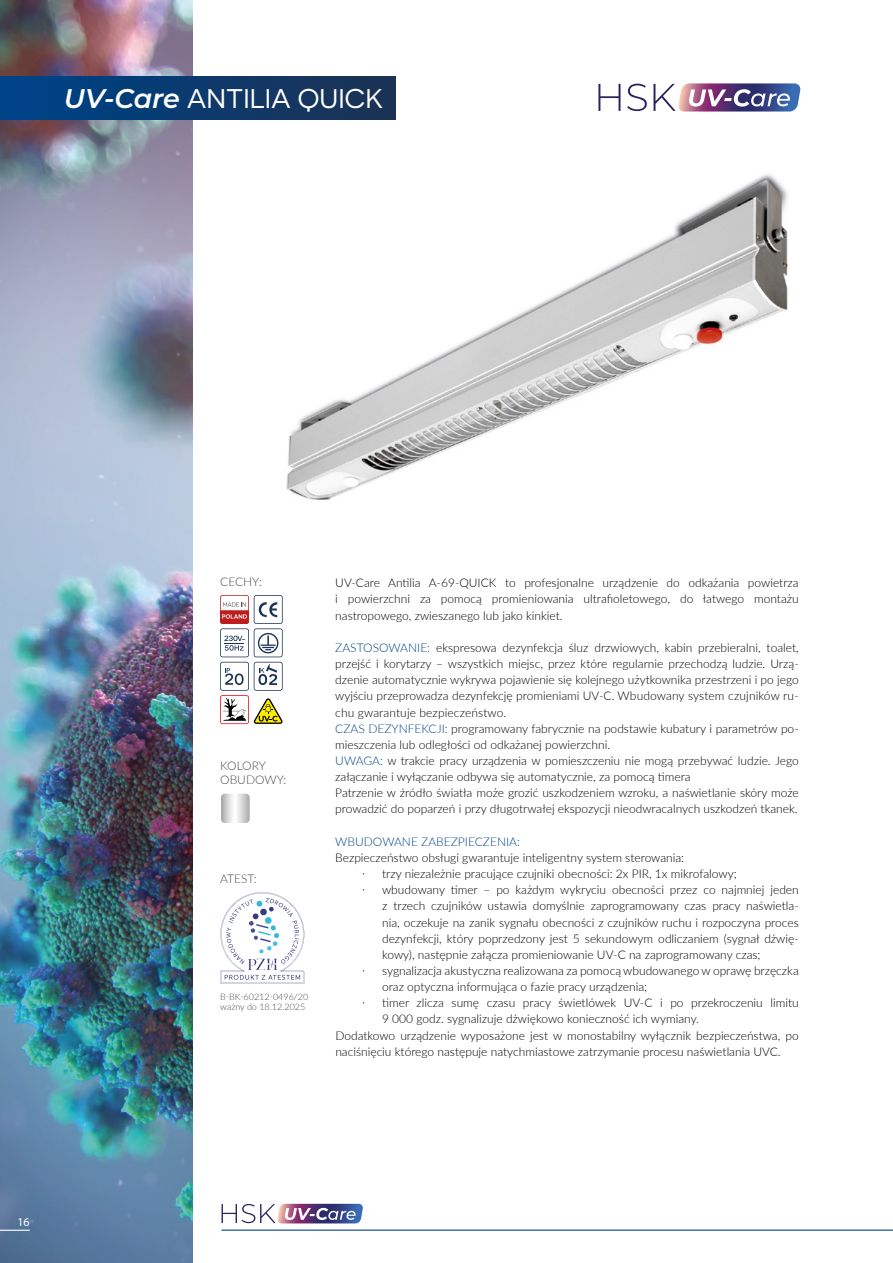
<style>
.page{position:relative;width:893px;height:1263px;background:#fff}
.page>*{position:absolute;margin:0;border:0;box-sizing:border-box;transform-origin:0 0}
.t1{font:27px "Novecentosanswide";color:#fff}
.t2{font:300 12px/16.2px "Lato";color:#000}
.t3{font:300 12px/14.4px "Lato";color:#4a4a49}
.t4{font:300 12px "Lato";color:#048}
.t5{font:12px "Myriad Pro";color:#fff}
.t6{font:300 9px/10.8px "Lato";color:#4a4a49}
.s1{font-family:"Montserrat";font-weight:600;font-style:italic}
.s2{color:#048}
</style>
<div class="page">
<svg style="left:222px;top:1204px;width:141px;height:19px"></svg>
<hr style="left:221px;top:1229px;width:672px;height:2px;background:#048">
<svg style="left:221px;top:794px;width:29px;height:29px"></svg>
<svg style="left:220px;top:595px;width:63px;height:129px"></svg>
<img style="left:0;top:0;width:193px;height:1263px">
<img style="left:243px;top:108px;width:545px;height:392px">
<div style="left:0;top:77px;width:395px;height:42px;background:linear-gradient(to right,#004489,#1c3152)"></div>
<svg style="left:598px;top:84px;width:22px;height:27px"></svg>
<svg style="left:627px;top:84px;width:20px;height:27px"></svg>
<svg style="left:653px;top:83px;width:148px;height:29px"></svg>
<svg style="left:220px;top:892px;width:84px;height:91px"></svg>
<hr style="left:0;top:1230px;width:30px;height:1px;background:#fff">
<h1 class="t1" style="left:64px;top:83px;width:321px"><span class="s1">UV-Care</span> ANTILIA QUICK</h1>
<p class="t5" style="left:17px;top:1214px;width:14px">16</p>
<p class="t3" style="left:220px;top:574px;width:43px">CECHY:</p>
<p class="t2" style="left:335px;top:574px;width:465px;text-align:justify">UV-Care Antilia A-69-QUICK to profesjonalne urządzenie do odkażania powietrza i powierzchni za pomocą promieniowania ultrafioletowego, do łatwego montażu nastropowego, zwieszanego lub jako kinkiet.</p>
<p class="t2" style="left:335px;top:639px;width:465px"><span class="s2">ZASTOSOWANIE:</span> ekspresowa dezynfekcja śluz drzwiowych, kabin przebieralni, toalet, przejść i korytarzy – wszystkich miejsc, przez które regularnie przechodzą ludzie. Urzą&shy;dzenie automatycznie wykrywa pojawienie się kolejnego użytkownika przestrzeni i po jego wyjściu przeprowadza dezynfekcję promieniami UV-C. Wbudowany system czujników ru&shy;chu gwarantuje bezpieczeństwo.<br><span class="s2">CZAS DEZYNFEKCJI:</span> programowany fabrycznie na podstawie kubatury i parametrów po&shy;mieszczenia lub odległości od odkażanej powierzchni.<br><span class="s2">UWAGA:</span> w trakcie pracy urządzenia w pomieszczeniu nie mogą przebywać ludzie. Jego załączanie i wyłączanie odbywa się automatycznie, za pomocą timera<br>Patrzenie w źródło światła może grozić uszkodzeniem wzroku, a naświetlanie skóry może prowadzić do poparzeń i przy długotrwałej ekspozycji nieodwracalnych uszkodzeń tkanek.</p>
<p class="t4" style="left:335px;top:833px;width:186px">WBUDOWANE ZABEZPIECZENIA:</p>
<p class="t2" style="left:362px;top:849px;width:324px;text-indent:-27px">Bezpieczeństwo obsługi gwarantuje inteligentny system sterowania:<br>Ҋ</p>
<p class="t3" style="left:220px;top:758px;width:68px">KOLORY<br>OBUDOWY:</p>
<p class="t2" style="left:382px;top:865px;width:356px">trzy niezależnie pracujące czujniki obecności: 2x PIR, 1x mikrofalowy;</p>
<p class="t3" style="left:220px;top:871px;width:38px">ATEST:</p>
<p class="t6" style="left:220px;top:991px;width:89px">B-BK-60212-0496/20 ważny do 18.12.2025</p>
<p class="t2" style="left:362px;top:881px;width:5px">Ҋ</p>
<p class="t2" style="left:382px;top:881px;width:418px;text-align:justify">wbudowany timer – po każdym wykryciu obecności przez co najmniej jeden z trzech czujników ustawia domyślnie zaprogramowany czas pracy naświetla&shy;nia, oczekuje na zanik sygnału obecności z czujników ruchu i rozpoczyna proces dezynfekcji, który poprzedzony jest 5 sekundowym odliczaniem (sygnał dźwię&shy;kowy), następnie załącza promieniowanie UV-C na zaprogramowany czas;</p>
<p class="t2" style="left:362px;top:962px;width:5px">Ҋ</p>
<p class="t2" style="left:382px;top:962px;width:418px">sygnalizacja akustyczna realizowana za pomocą wbudowanego w oprawę brzęczka oraz optyczna informująca o fazie pracy urządzenia;</p>
<p class="t2" style="left:362px;top:994px;width:5px">Ҋ</p>
<p class="t2" style="left:382px;top:994px;width:418px">timer zlicza sumę czasu pracy świetlówek UV-C i po przekroczeniu limitu</p>
<p class="t2" style="left:382px;top:1010px;width:318px">9 000 godz. sygnalizuje dźwiękowo konieczność ich wymiany.</p>
<p class="t2" style="left:335px;top:1027px;width:465px">Dodatkowo urządzenie wyposażone jest w monostabilny wyłącznik bezpieczeństwa, po</p>
<p class="t2" style="left:335px;top:1043px;width:447px">naciśnięciu którego następuje natychmiastowe zatrzymanie procesu naświetlania UVC.</p>
</div>
